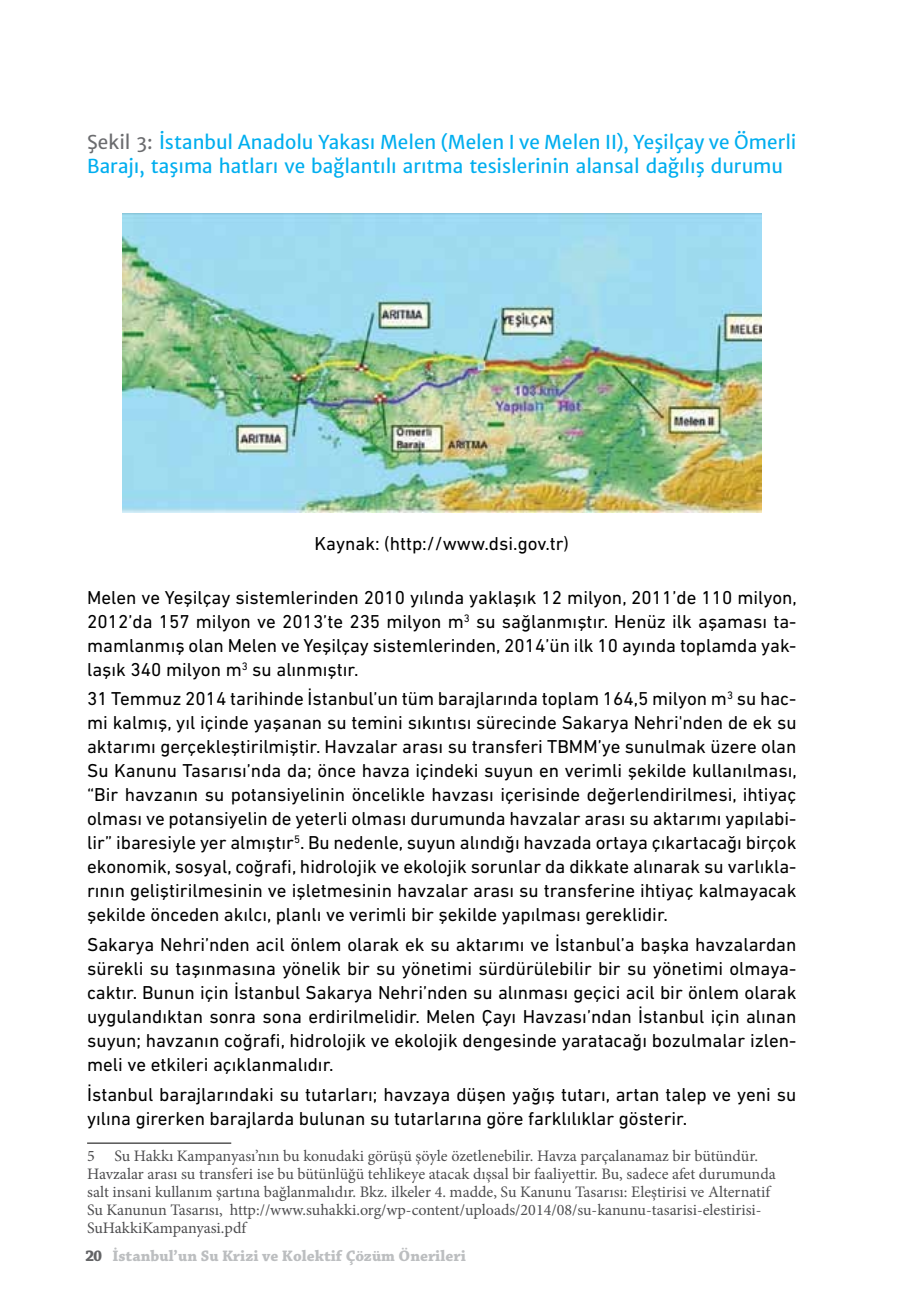
<style>
.page{position:relative;width:908px;height:1304px;background:#fff}
.page>*{position:absolute;margin:0;border:0;box-sizing:border-box;transform-origin:0 0}
.t1{font:19px/24px "DIN Next LT Pro";color:#000;text-align:justify}
.t2{font:19px/24px "Merriweather Sans";color:#00aeef}
.t3{font:16px/18px "Minion Pro";color:#4d4d4f}
.t4{font:700 16px "Chaparral Pro";color:#bcbec0}
.s1{color:#6b6c6f}
.s2{font-family:"Chaparral Pro Bold Capt";font-weight:400;color:#636466}
</style>
<div class="page">
<img style="left:122px;top:213px;width:639px;height:300px">
<hr style="left:87px;top:1143px;width:144px;height:1px;background:#000">
<p class="t2" style="left:87px;top:130px;width:710px"><span class="s1">Şekil 3:</span> İstanbul Anadolu Yakası Melen (Melen I ve Melen II), Yeşilçay ve Ömerli<br>Barajı, taşıma hatları ve bağlantılı arıtma tesislerinin alansal dağılış durumu</p>
<p class="t1" style="left:314px;top:531px;width:256px">Kaynak: (http://www.dsi.gov.tr)</p>
<p class="t1" style="left:87px;top:585px;width:711px">Melen ve Yeşilçay sistemlerinden 2010 yılında yaklaşık 12 milyon, 2011’de 110 milyon, 2012’da 157 milyon ve 2013’te 235 milyon m<sup>3</sup> su sağlanmıştır. Henüz ilk aşaması ta&shy;mamlanmış olan Melen ve Yeşilçay sistemlerinden, 2014’ün ilk 10 ayında toplamda yak&shy;laşık 340 milyon m<sup>3</sup> su alınmıştır.</p>
<p class="t1" style="left:87px;top:687px;width:711px">31 Temmuz 2014 tarihinde İstanbul’un tüm barajlarında toplam 164,5 milyon m<sup>3</sup> su hac&shy;mi kalmış, yıl içinde yaşanan su temini sıkıntısı sürecinde Sakarya Nehri'nden de ek su aktarımı gerçekleştirilmiştir. Havzalar arası su transferi TBMM’ye sunulmak üzere olan Su Kanunu Tasarısı’nda da; önce havza içindeki suyun en verimli şekilde kullanılması, “Bir havzanın su potansiyelinin öncelikle havzası içerisinde değerlendirilmesi, ihtiyaç olması ve potansiyelin de yeterli olması durumunda havzalar arası su aktarımı yapılabi&shy;lir” ibaresiyle yer almıştır<sup>5</sup>. Bu nedenle, suyun alındığı havzada ortaya çıkartacağı birçok ekonomik, sosyal, coğrafi, hidrolojik ve ekolojik sorunlar da dikkate alınarak su varlıkla&shy;rının geliştirilmesinin ve işletmesinin havzalar arası su transferine ihtiyaç kalmayacak şekilde önceden akılcı, planlı ve verimli bir şekilde yapılması gereklidir.</p>
<p class="t1" style="left:87px;top:932px;width:710px">Sakarya Nehri’nden acil önlem olarak ek su aktarımı ve İstanbul’a başka havzalardan sürekli su taşınmasına yönelik bir su yönetimi sürdürülebilir bir su yönetimi olmaya&shy;caktır. Bunun için İstanbul Sakarya Nehri’nden su alınması geçici acil bir önlem olarak uygulandıktan sonra sona erdirilmelidir. Melen Çayı Havzası’ndan İstanbul için alınan suyun; havzanın coğrafi, hidrolojik ve ekolojik dengesinde yaratacağı bozulmalar izlen&shy;meli ve etkileri açıklanmalıdır.</p>
<p class="t1" style="left:87px;top:1082px;width:710px">İstanbul barajlarındaki su tutarları; havzaya düşen yağış tutarı, artan talep ve yeni su yılına girerken barajlarda bulunan su tutarlarına göre farklılıklar gösterir.</p>
<p class="t3" style="left:87px;top:1147px;width:690px">5 Su Hakkı Kampanyası’nın bu konudaki görüşü şöyle özetlenebilir. Havza parçalanamaz bir bütündür.<br>Havzalar arası su transferi ise bu bütünlüğü tehlikeye atacak dışsal bir faaliyettir. Bu, sadece afet durumunda salt insani kullanım şartına bağlanmalıdır. Bkz. ilkeler 4. madde, Su Kanunu Tasarısı: Eleştirisi ve Alternatif Su Kanunun Tasarısı, http://www.suhakki.org/wp-content/uploads/2014/08/su-kanunu-tasarisi-elestirisi-SuHakkiKampanyasi.pdf</p>
<p class="t4" style="left:85px;top:1247px;width:382px"><span class="s2">20</span> İstanbul’un Su Krizi ve Kolektif Çözüm Önerileri</p>
</div>
